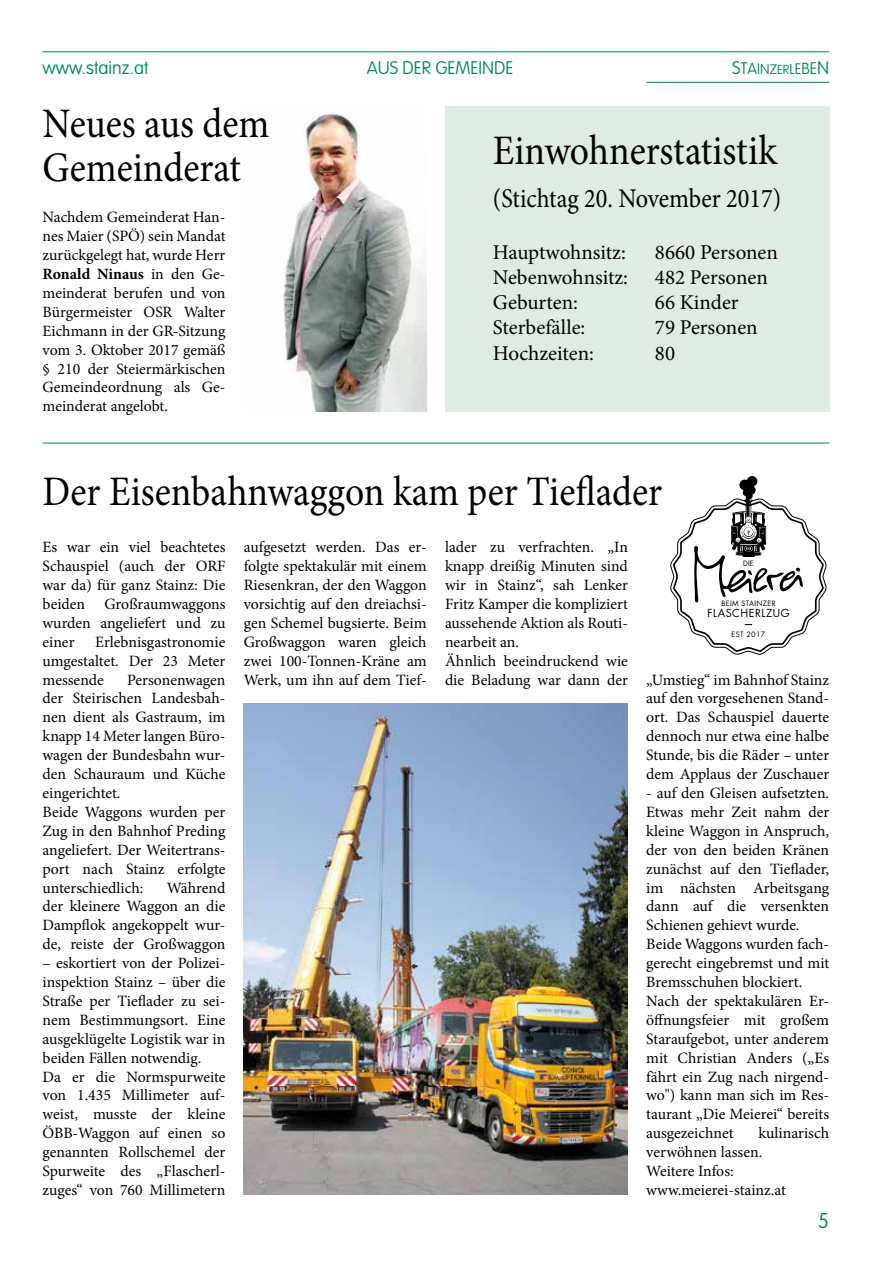
<style>
.page{position:relative;width:893px;height:1263px;background:#fff}
.page>*{position:absolute;margin:0;border:0;box-sizing:border-box;transform-origin:0 0}
.t1{font:42px/43.5px "Minion Pro";color:#000;scale:.9 1}
.t2{font:27px "Minion Pro";color:#000;scale:.9 1}
.t3{font:21px "Minion Pro";color:#000}
.t4{font:100 21px "VAG Rounded";color:#008354}
.t5{font:100 18px "VAG Rounded";color:#008354}
.t6{font:15.75px/18.9px "Minion Pro";color:#000;text-align:justify}
.t7{font:10.8px "Futura Std";letter-spacing:.05em;color:#000}
.t8{font:7.2px "Futura Std";letter-spacing:.05em;color:#000}
.s1{font-size:16.5px}
.s2{font-size:15.75px}
.s3{font-size:15px}
.s4{font-size:14.25px}
.s5{font-size:13.5px}
.s6{font-size:12.75px}
.s7{font-weight:700}
</style>
<div class="page">
<hr style="left:43px;top:51px;width:786px;height:1px;background:#008354">
<hr style="left:646px;top:82px;width:183px;height:1px;background:#008354">
<div style="left:445px;top:106px;width:384px;height:305px;background:#e0ebe3"></div>
<img style="left:283px;top:113px;width:143px;height:298px">
<hr style="left:43px;top:443px;width:786px;height:1px;background:#008354">
<img style="left:243px;top:703px;width:385px;height:492px">
<svg style="left:670px;top:476px;width:157px;height:179px"></svg>
<p class="t5" style="left:43px;top:57px;width:107px">www.stainz.at</p>
<p class="t5" style="left:367px;top:57px;width:148px">AUS DER GEMEINDE</p>
<p class="t5" style="left:732px;top:57px;width:99px">S<span class="s1">t</span><span class="s2">a</span><span class="s3">i</span><span class="s4">n</span><span class="s5">z</span><span class="s6">er</span><span class="s4">l</span><span class="s3">e</span><span class="s2">b</span><span class="s1">e</span>n</p>
<h1 class="t1" style="left:43px;top:102px;width:254px">Neues aus dem<br>Gemeinderat</h1>
<p class="t6" style="left:43px;top:208px;width:184px">Nachdem Gemeinderat Han&shy;nes Maier (SPÖ) sein Mandat zurückgelegt hat, wurde Herr <span class="s7">Ronald Ninaus</span> in den Ge&shy;meinderat berufen und von Bürgermeister OSR Walter Eichmann in der GR-Sitzung vom 3. Oktober 2017 gemäß § 210 der Steiermärkischen Gemeindeordnung als Ge&shy;meinderat angelobt.</p>
<h1 class="t1" style="left:493px;top:129px;width:317px">Einwohnerstatistik</h1>
<h2 class="t2" style="left:493px;top:180px;width:322px">(Stichtag 20. November 2017)</h2>
<h3 class="t3" style="left:493px;top:238px;width:134px">Hauptwohnsitz:</h3>
<h3 class="t3" style="left:655px;top:238px;width:124px">8660 Personen</h3>
<h3 class="t3" style="left:493px;top:263px;width:137px">Nebenwohnsitz:</h3>
<h3 class="t3" style="left:655px;top:263px;width:114px">482 Personen</h3>
<h3 class="t3" style="left:493px;top:288px;width:87px">Geburten:</h3>
<h3 class="t3" style="left:655px;top:288px;width:85px">66 Kinder</h3>
<h3 class="t3" style="left:493px;top:314px;width:94px">Sterbefälle:</h3>
<h3 class="t3" style="left:655px;top:314px;width:104px">79 Personen</h3>
<h3 class="t3" style="left:493px;top:339px;width:103px">Hochzeiten:</h3>
<h3 class="t3" style="left:655px;top:339px;width:22px">80</h3>
<h1 class="t1" style="left:43px;top:470px;width:690px">Der Eisenbahnwaggon kam per Tieflader</h1>
<p class="t6" style="left:43px;top:538px;width:184px">Es war ein viel beachtetes Schauspiel (auch der ORF war da) für ganz Stainz: Die beiden Großraumwaggons wurden angeliefert und zu einer</p>
<p class="t6" style="left:244px;top:538px;width:184px">aufgesetzt werden. Das er&shy;folgte spektakulär mit einem Riesenkran, der den Waggon vorsichtig auf den dreiachsi&shy;gen Schemel bugsierte. Beim Großwaggon waren gleich zwei 100-Tonnen-Kräne am Werk, um ihn auf dem Tief-</p>
<p class="t6" style="left:445px;top:538px;width:184px">lader zu verfrachten. „In</p>
<p class="t6" style="left:445px;top:557px;width:184px">knapp dreißig Minuten sind</p>
<p class="t6" style="left:445px;top:576px;width:184px">wir in Stainz“, sah Lenker</p>
<p class="t6" style="left:445px;top:595px;width:184px">Fritz Kamper die kompliziert</p>
<p class="t6" style="left:445px;top:613px;width:184px">aussehende Aktion als Routi-</p>
<p class="t6" style="left:445px;top:632px;width:76px">nearbeit an.</p>
<p class="t6" style="left:445px;top:651px;width:184px">Ähnlich beeindruckend wie</p>
<p class="t6" style="left:445px;top:670px;width:386px">die Beladung war dann der „Umstieg“ im Bahnhof Stainz</p>
<p class="t6" style="left:646px;top:689px;width:184px">auf den vorgesehenen Stand-</p>
<p class="t6" style="left:646px;top:708px;width:184px">ort. Das Schauspiel dauerte</p>
<p class="t6" style="left:646px;top:727px;width:184px">dennoch nur etwa eine halbe</p>
<p class="t6" style="left:646px;top:746px;width:184px">Stunde, bis die Räder – unter</p>
<p class="t6" style="left:646px;top:765px;width:184px">dem Applaus der Zuschauer</p>
<p class="t6" style="left:646px;top:784px;width:184px;text-align:left">- auf den Gleisen aufsetzten.<br>Etwas mehr Zeit nahm der kleine Waggon in Anspruch, der von den beiden Kränen zunächst auf den Tieflader, im nächsten Arbeitsgang dann auf die versenkten<br>Schienen gehievt wurde.<br>Beide Waggons wurden fach&shy;gerecht eingebremst und mit<br>Bremsschuhen blockiert.<br>Nach der spektakulären Er&shy;öffnungsfeier mit großem<br>Staraufgebot, unter anderem mit Christian Anders („Es fährt ein Zug nach nirgend&shy;wo") kann man sich im Res&shy;taurant „Die Meierei“ bereits ausgezeichnet</p>
<p class="t8" style="left:743px;top:558px;width:12px">DIE</p>
<p class="t8" style="left:721px;top:599px;width:56px">BEIM STAINZER</p>
<p class="t7" style="left:707px;top:606px;width:84px">FLASCHERLZUG</p>
<p class="t8" style="left:731px;top:630px;width:35px">EST 2017</p>
<p class="t6" style="left:43px;top:632px;width:184px;text-indent:53px">Erlebnisgastronomie umgestaltet. Der 23 Meter messende</p>
<p class="t6" style="left:43px;top:670px;width:184px;text-align:left;text-indent:85px">Personenwagen der Steirischen Landesbah&shy;nen dient als Gastraum, im knapp 14 Meter langen Büro&shy;wagen der Bundesbahn wur&shy;den Schauraum und Küche eingerichtet.<br>Beide Waggons wurden per<br>Zug in den Bahnhof Preding angeliefert. Der Weitertrans&shy;port nach Stainz erfolgte unterschiedlich:</p>
<p class="t6" style="left:43px;top:878px;width:184px;text-indent:124px">Während der kleinere Waggon an die Dampflok angekoppelt wur&shy;de, reiste der Großwaggon</p>
<p class="t6" style="left:43px;top:954px;width:184px;text-align:left">– eskortiert von der Polizei&shy;inspektion Stainz – über die<br>Straße per Tieflader zu sei&shy;nem Bestimmungsort. Eine ausgeklügelte Logistik war in beiden Fällen notwendig.<br>Da er die Normspurweite von 1.435 Millimeter auf&shy;weist, musste der kleine<br>ÖBB-Waggon auf einen so genannten Rollschemel der<br>Spurweite des „Flascherl&shy;zuges“ von 760 Millimetern</p>
<p class="t6" style="left:646px;top:1124px;width:184px;text-align:left;text-indent:112px">kulinarisch verwöhnen lassen.<br>Weitere Infos: www.meierei-stainz.at</p>
<h3 class="t4" style="left:818px;top:1209px;width:13px">5</h3>
</div>
